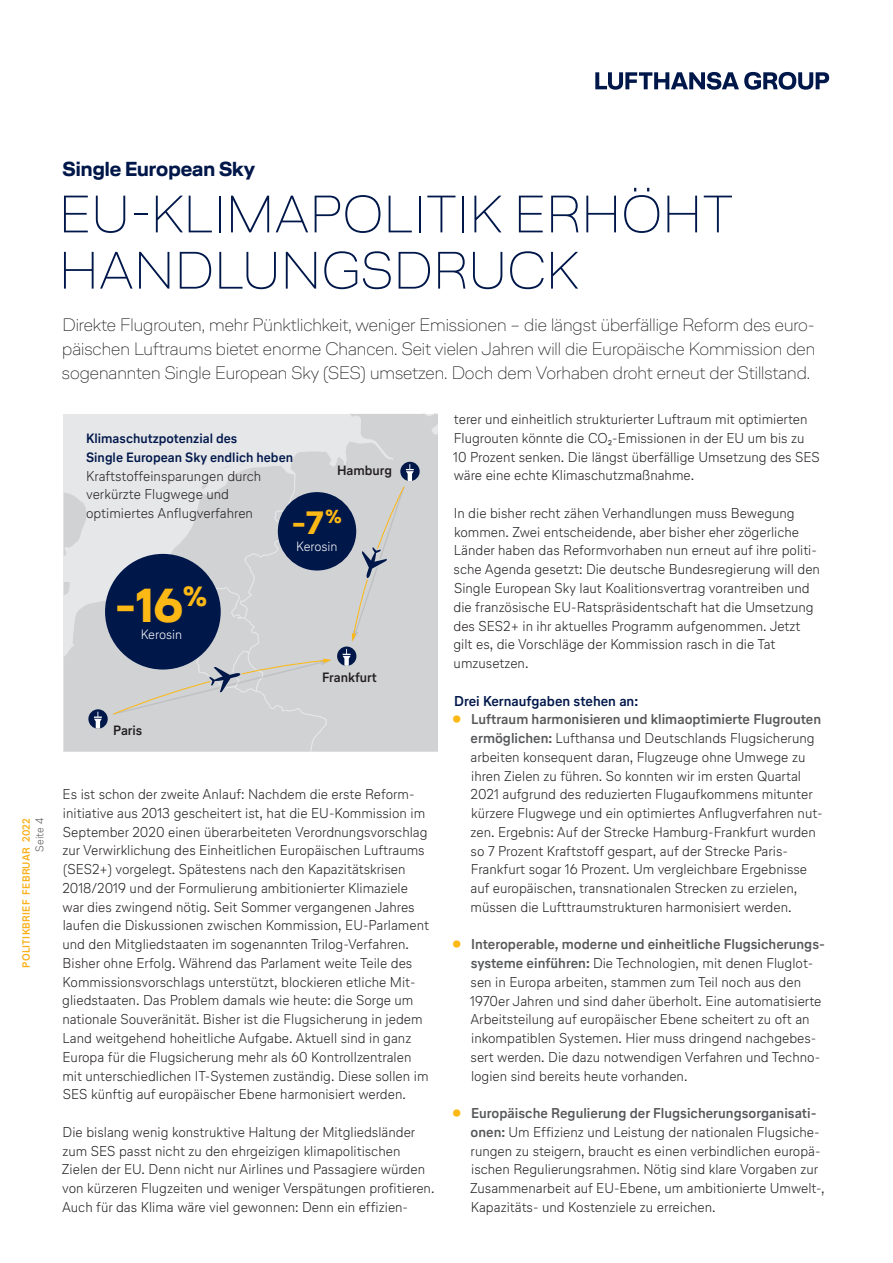
<style>
.page{position:relative;width:893px;height:1263px;background:#fff}
.page>*{position:absolute;margin:0;border:0;box-sizing:border-box;transform-origin:0 0}
.t1{font:100 52.5px/56.2px "Lufthansa Head";letter-spacing:.015em;color:#00174a}
.t2{font:700 47.55px "Lufthansa Head";color:#fcb814}
.t3{font:700 32.25px "Lufthansa Head";color:#fcb814}
.t4{font:700 20.25px "Lufthansa Head";color:#00174a}
.t5{font:100 18px/24px "Lufthansa Head";color:#231f20;text-align:justify}
.t6{font:300 14.25px/18.8px "Lufthansa Text";color:#231f20}
.t7{font:700 14.25px "Lufthansa Text";color:#00174a}
.t8{font:700 13.5px/18.8px "Lufthansa Text";color:#00174a}
.t9{font:700 13.5px "Lufthansa Text";color:#231f20}
.t10{font:300 13.5px "Lufthansa Text";color:#fff}
.t11{font:300 11.25px "Lufthansa Text";letter-spacing:.005em;color:#57585a}
.t12{font:700 10.5px "Lufthansa Text";letter-spacing:.02em;color:#faaf18}
.s1{font-weight:700;color:#fcb814}
.s2{font-weight:700;color:#57585a}
</style>
<div class="page">
<svg style="left:595px;top:72px;width:234px;height:18px"></svg>
<div style="left:332px;top:414px;width:106px;height:337px;background:#d1d2d4"></div>
<div style="left:378px;top:717px;width:60px;height:34px;background:#d1d2d4"></div>
<div style="left:400px;top:462px;width:20px;height:19px;background:#00174a;border-radius:50%"></div>
<svg style="left:337px;top:646px;width:19px;height:20px"></svg>
<svg style="left:343px;top:649px;width:13px;height:17px"></svg>
<svg style="left:352px;top:464px;width:68px;height:178px"></svg>
<svg style="left:64px;top:414px;width:268px;height:337px"></svg>
<div style="left:105px;top:554px;width:116px;height:115px;background:#00174a;border-radius:50%"></div>
<div style="left:278px;top:492px;width:78px;height:78px;background:#00174a;border-radius:50%"></div>
<p class="t12" style="left:19px;top:968px;width:151px;rotate:-90deg">POLITIKBRIEF FEBRUAR 2022</p>
<p class="t11" style="left:32px;top:852px;width:35px;rotate:-90deg">Seite 4</p>
<h3 class="t4" style="left:63px;top:155px;width:194px">Single European Sky</h3>
<h1 class="t1" style="left:59px;top:184px;width:675px">EU-KLIMAPOLITIK ERHÖHT<br>HANDLUNGSDRUCK</h1>
<p class="t5" style="left:62px;top:312px;width:755px">Direkte Flugrouten, mehr Pünktlichkeit, weniger Emissionen – die längst überfällige Reform des euro&shy;päischen Luftraums bietet enorme Chancen. Seit vielen Jahren will die Europäische Kommission den sogenannten Single European Sky (SES) umsetzen. Doch dem Vorhaben droht erneut der Stillstand.</p>
<p class="t8" style="left:86px;top:428px;width:209px">Klimaschutzpotenzial des<br>Single European Sky endlich heben</p>
<p class="t6" style="left:86px;top:466px;width:177px">Kraftstoffeinsparungen durch verkürzte Flugwege und optimiertes Anflugverfahren</p>
<p class="t9" style="left:337px;top:461px;width:56px">Hamburg</p>
<h3 class="t3" style="left:292px;top:500px;width:51px">-7<sup>%</sup></h3>
<h2 class="t2" style="left:115px;top:572px;width:93px">-16<sup>%</sup></h2>
<p class="t10" style="left:141px;top:625px;width:43px">Kerosin</p>
<p class="t9" style="left:113px;top:720px;width:31px">Paris</p>
<p class="t10" style="left:296px;top:537px;width:43px">Kerosin</p>
<p class="t9" style="left:322px;top:668px;width:56px">Frankfurt</p>
<p class="t6" style="left:62px;top:784px;width:368px">Es ist schon der zweite Anlauf: Nachdem die erste Reform&shy;initiative aus 2013 gescheitert ist, hat die EU-Kommission im September 2020 einen überarbeiteten Verordnungsvorschlag zur Verwirklichung des Einheitlichen Europäischen Luftraums (SES2+) vorgelegt. Spätestens nach den Kapazitätskrisen 2018/2019 und der Formulierung ambitionierter Klimaziele war dies zwingend nötig. Seit Sommer vergangenen Jahres laufen die Diskussionen zwischen Kommission, EU-Parlament und den Mitgliedstaaten im sogenannten Trilog-Verfahren.<br>Bisher ohne Erfolg. Während das Parlament weite Teile des Kommissionsvorschlags unterstützt, blockieren etliche Mit&shy;gliedstaaten. Das Problem damals wie heute: die Sorge um nationale Souveränität. Bisher ist die Flugsicherung in jedem Land weitgehend hoheitliche Aufgabe. Aktuell sind in ganz Europa für die Flugsicherung mehr als 60 Kontrollzentralen mit unterschiedlichen IT-Systemen zuständig. Diese sollen im SES künftig auf europäischer Ebene harmonisiert werden.</p>
<p class="t6" style="left:62px;top:1122px;width:374px">Die bislang wenig konstruktive Haltung der Mitgliedsländer zum SES passt nicht zu den ehrgeizigen klimapolitischen Zielen der EU. Denn nicht nur Airlines und Passagiere würden von kürzeren Flugzeiten und weniger Verspätungen profitieren.<br>Auch für das Klima wäre viel gewonnen: Denn ein effizien-</p>
<p class="t6" style="left:453px;top:409px;width:368px">terer und einheitlich strukturierter Luftraum mit optimierten Flugrouten könnte die CO₂-Emissionen in der EU um bis zu 10 Prozent senken. Die längst überfällige Umsetzung des SES wäre eine echte Klimaschutzmaßnahme.</p>
<p class="t6" style="left:453px;top:503px;width:368px">In die bisher recht zähen Verhandlungen muss Bewegung kommen. Zwei entscheidende, aber bisher eher zögerliche Länder haben das Reformvorhaben nun erneut auf ihre politi&shy;sche Agenda gesetzt: Die deutsche Bundesregierung will den Single European Sky laut Koalitionsvertrag vorantreiben und die französische EU-Ratspräsidentschaft hat die Umsetzung des SES2+ in ihr aktuelles Programm aufgenommen. Jetzt gilt es, die Vorschläge der Kommission rasch in die Tat umzusetzen.</p>
<p class="t7" style="left:454px;top:691px;width:186px">Drei Kernaufgaben stehen an:</p>
<p class="t6" style="left:470px;top:709px;width:354px;text-indent:-18px"><span class="s1">●</span> <span class="s2">Luftraum harmonisieren und klimaoptimierte Flugrouten ermöglichen:</span> Lufthansa und Deutschlands Flugsicherung arbeiten konsequent daran, Flugzeuge ohne Umwege zu ihren Zielen zu führen. So konnten wir im ersten Quartal 2021 aufgrund des reduzierten Flugaufkommens mitunter kürzere Flugwege und ein optimiertes Anflugverfahren nut&shy;zen. Ergebnis: Auf der Strecke Hamburg-Frankfurt wurden so 7 Prozent Kraftstoff gespart, auf der Strecke Paris-Frankfurt sogar 16 Prozent. Um vergleichbare Ergebnisse auf europäischen, transnationalen Strecken zu erzielen, müssen die Lufttraumstrukturen harmonisiert werden.</p>
<p class="t6" style="left:470px;top:934px;width:356px;text-indent:-18px"><span class="s1">●</span> <span class="s2">Interoperable, moderne und einheitliche Flugsicherungs&shy;systeme einführen:</span> Die Technologien, mit denen Fluglot&shy;sen in Europa arbeiten, stammen zum Teil noch aus den 1970er Jahren und sind daher überholt. Eine automatisierte Arbeitsteilung auf europäischer Ebene scheitert zu oft an inkompatiblen Systemen. Hier muss dringend nachgebes&shy;sert werden. Die dazu notwendigen Verfahren und Techno&shy;logien sind bereits heute vorhanden.</p>
<p class="t6" style="left:470px;top:1103px;width:356px;text-indent:-18px"><span class="s1">●</span> <span class="s2">Europäische Regulierung der Flugsicherungsorganisati&shy;onen:</span> Um Effizienz und Leistung der nationalen Flugsiche&shy;rungen zu steigern, braucht es einen verbindlichen europä&shy;ischen Regulierungsrahmen. Nötig sind klare Vorgaben zur Zusammenarbeit auf EU-Ebene, um ambitionierte Umwelt-, Kapazitäts- und Kostenziele zu erreichen.</p>
</div>
